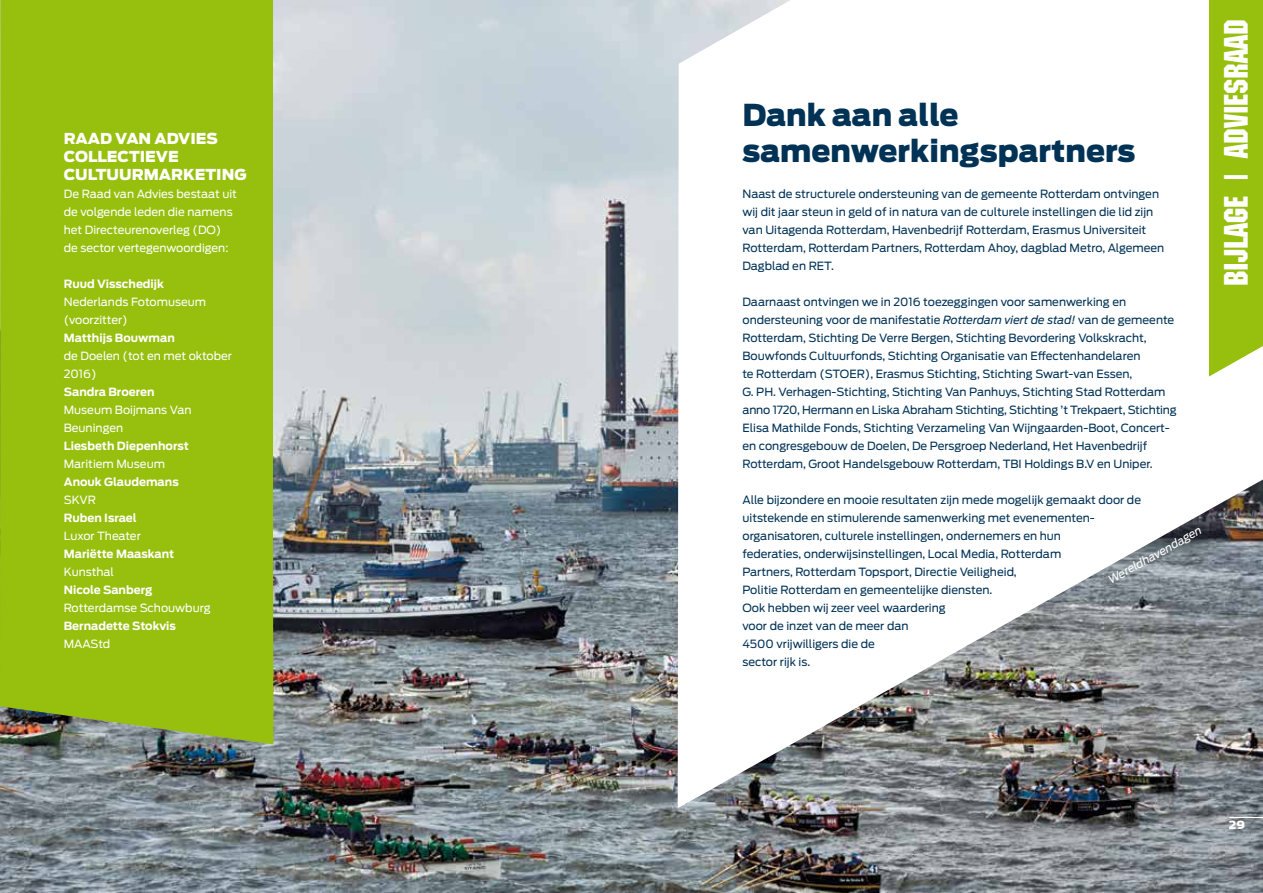
<style>
.page{position:relative;width:1263px;height:893px;background:#fff}
.page>*{position:absolute;margin:0;border:0;box-sizing:border-box;transform-origin:0 0}
.t1{font:33px "Machine Std";color:#fff}
.t2{font:900 30px/36px "Antenna";color:#003256}
.t3{font:900 15px/18px "Antenna";color:#fff}
.t4{font:11.25px/18px "Antenna";color:#003256}
.t5{font:11.25px/18px "Antenna";color:#fff}
.t6{font:700 11.25px "Antenna";color:#fff}
.t7{font:italic 11.25px "Antenna";color:#fff}
.t8{font:900 11.25px "Antenna";color:#fff}
.s1{font-style:italic}
</style>
<div class="page">
<img style="left:0;top:0;width:1263px;height:893px">
<svg style="left:678px;top:0;width:585px;height:808px"></svg>
<div style="left:1209px;top:0;width:54px;height:377px;background:#97bf0d"></div>
<div style="left:0;top:0;width:273px;height:744px;background:#97bf0d"></div>
<hr style="left:1229px;top:817px;width:34px;height:1px;background:#fff">
<h3 class="t3" style="left:64px;top:130px;width:184px">RAAD VAN ADVIES<br>COLLECTIEVE<br>CULTUURMARKETING</h3>
<p class="t5" style="left:64px;top:185px;width:175px">De Raad van Advies bestaat uit de volgende leden die namens het Directeurenoverleg (DO) de sector vertegenwoordigen:</p>
<p class="t6" style="left:64px;top:277px;width:102px">Ruud Visschedijk</p>
<p class="t5" style="left:64px;top:293px;width:144px">Nederlands Fotomuseum (voorzitter)</p>
<p class="t6" style="left:64px;top:331px;width:113px">Matthijs Bouwman</p>
<p class="t5" style="left:64px;top:347px;width:170px">de Doelen (tot en met oktober<br>2016)</p>
<p class="t6" style="left:64px;top:385px;width:92px">Sandra Broeren</p>
<p class="t5" style="left:64px;top:401px;width:129px">Museum Boijmans Van<br>Beuningen</p>
<p class="t6" style="left:64px;top:439px;width:127px">Liesbeth Diepenhorst</p>
<p class="t5" style="left:64px;top:455px;width:103px">Maritiem Museum</p>
<p class="t6" style="left:64px;top:475px;width:117px">Anouk Glaudemans</p>
<p class="t5" style="left:64px;top:491px;width:34px">SKVR</p>
<p class="t6" style="left:64px;top:511px;width:74px">Ruben Israel</p>
<p class="t5" style="left:64px;top:527px;width:79px">Luxor Theater</p>
<p class="t6" style="left:64px;top:547px;width:112px">Mariëtte Maaskant</p>
<p class="t5" style="left:64px;top:563px;width:52px">Kunsthal</p>
<p class="t6" style="left:64px;top:583px;width:90px">Nicole Sanberg</p>
<p class="t5" style="left:64px;top:599px;width:148px">Rotterdamse Schouwburg</p>
<p class="t6" style="left:64px;top:619px;width:114px">Bernadette Stokvis</p>
<p class="t5" style="left:64px;top:635px;width:48px">MAAStd</p>
<h2 class="t2" style="left:742px;top:97px;width:395px">Dank aan alle samenwerkingspartners</h2>
<p class="t4" style="left:742px;top:185px;width:423px">Naast de structurele ondersteuning van de gemeente Rotterdam ontvingen wij dit jaar steun in geld of in natura van de culturele instellingen die lid zijn van Uitagenda Rotterdam, Havenbedrijf Rotterdam, Erasmus Universiteit Rotterdam, Rotterdam Partners, Rotterdam Ahoy, dagblad Metro, Algemeen Dagblad en RET.</p>
<p class="t4" style="left:742px;top:293px;width:436px">Daarnaast ontvingen we in 2016 toezeggingen voor samenwerking en ondersteuning voor de manifestatie <span class="s1">Rotterdam viert de stad!</span> van de gemeente Rotterdam, Stichting De Verre Bergen, Stichting Bevordering Volkskracht, Bouwfonds Cultuurfonds, Stichting Organisatie van Effectenhandelaren<br>te Rotterdam (STOER), Erasmus Stichting, Stichting Swart-van Essen,<br>G. PH. Verhagen-Stichting, Stichting Van Panhuys, Stichting Stad Rotterdam anno 1720, Hermann en Liska Abraham Stichting, Stichting ’t Trekpaert, Stichting Elisa Mathilde Fonds, Stichting Verzameling Van Wijngaarden-Boot, Concert&shy;en congresgebouw de Doelen, De Persgroep Nederland, Het Havenbedrijf Rotterdam, Groot Handelsgebouw Rotterdam, TBI Holdings B.V en Uniper.</p>
<p class="t4" style="left:742px;top:491px;width:400px">Alle bijzondere en mooie resultaten zijn mede mogelijk gemaakt door de uitstekende en stimulerende samenwerking met evenementen&shy;organisatoren, culturele instellingen, ondernemers en hun<br>federaties, onderwijsinstellingen, Local Media, Rotterdam<br>Partners, Rotterdam Topsport, Directie Veiligheid,<br>Politie Rotterdam en gemeentelijke diensten.<br>Ook hebben wij zeer veel waardering<br>voor de inzet van de meer dan<br>4500 vrijwilligers die de<br>sector rijk is.</p>
<p class="t7" style="left:1106px;top:574px;width:107px;rotate:-29deg">Wereldhavendagen</p>
<h1 class="t1" style="left:1217px;top:286px;width:269px;rotate:-90deg">Bijlage | Adviesraad</h1>
<p class="t8" style="left:1229px;top:818px;width:17px">29</p>
</div>
